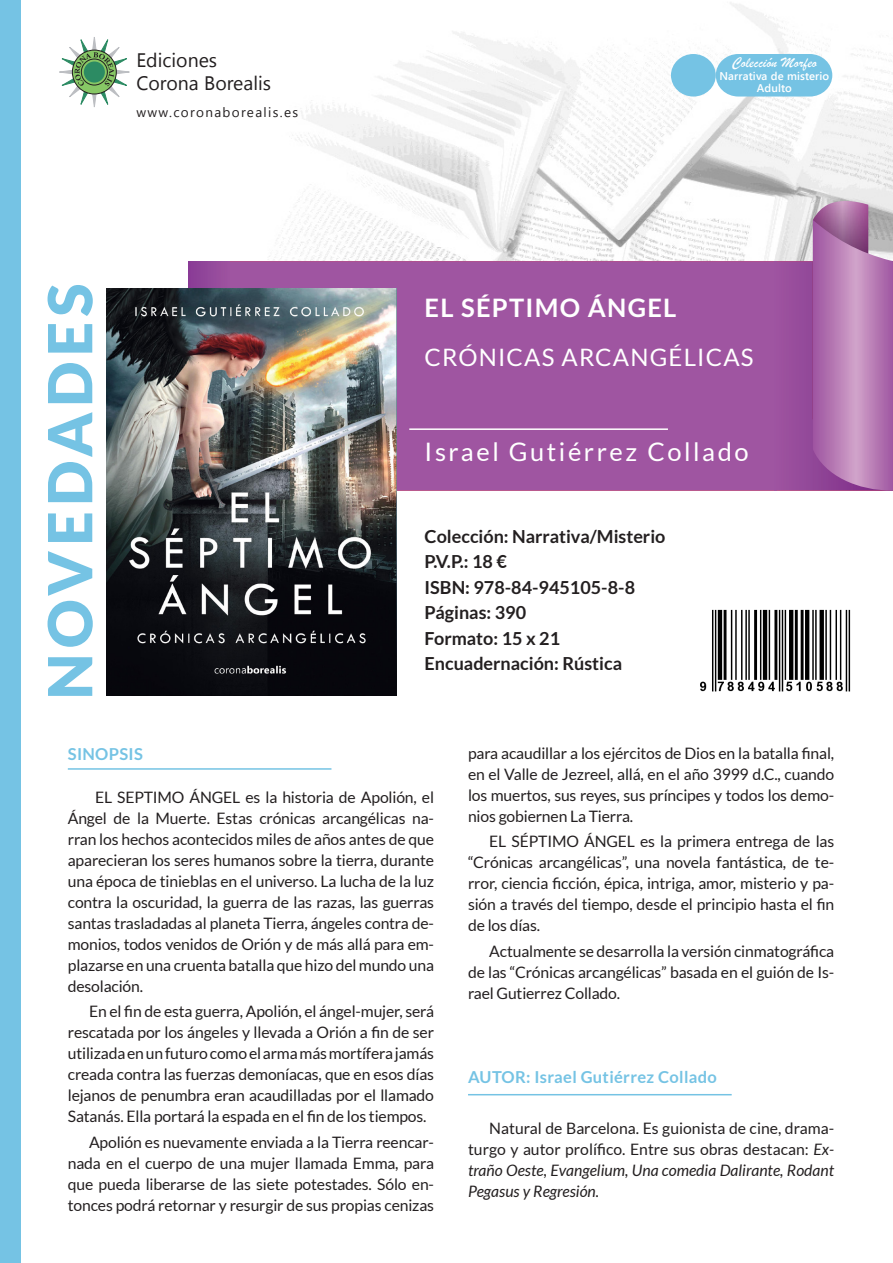
<style>
.page{position:relative;width:893px;height:1263px;background:#fff}
.page>*{position:absolute;margin:0;border:0;box-sizing:border-box;transform-origin:0 0}
.t1{font:900 60.75px "Lato";letter-spacing:.09em;color:#75c3e4}
.t2{font:25.5px "Lato";letter-spacing:.1em;color:#fff}
.t3{font:700 25.5px "Lato";letter-spacing:.05em;color:#fff}
.t4{font:24px "Lato";letter-spacing:.05em;color:#fff}
.t5{font:19.5px "Segoe UI";color:#231f20}
.t6{font:700 18px "Lato";color:#231f20}
.t7{font:700 16.5px "Lato";letter-spacing:.02em;color:#75c3e4}
.t8{font:15.75px/21px "Lato";letter-spacing:-.01em;color:#231f20;text-align:justify}
.t9{font:15px "Brush Script";letter-spacing:.01em;color:#fff}
.t10{font:13.5px "Segoe UI";letter-spacing:.1em;color:#231f20}
.t11{font:600 11.25px "Segoe UI";letter-spacing:.01em;color:#fff}
.s1{font-style:italic}
</style>
<div class="page">
<img style="left:269px;top:2px;width:624px;height:259px">
<div style="left:230px;top:261px;width:583px;height:230px;background:#9f55a1"></div>
<img style="left:813px;top:201px;width:55px;height:19px">
<svg style="left:813px;top:220px;width:80px;height:271px;background:#b379b1"></svg>
<div style="left:188px;top:261px;width:42px;height:230px;background:#93499b"></div>
<img style="left:106px;top:288px;width:290px;height:408px">
<hr style="left:409px;top:428px;width:259px;height:2px;background:#fff">
<div style="left:0;top:0;width:21px;height:1263px;background:#75c3e4"></div>
<hr style="left:68px;top:768px;width:263px;height:2px;background:#75c3e4">
<hr style="left:468px;top:1094px;width:264px;height:1px;background:#75c3e4">
<svg style="left:59px;top:37px;width:71px;height:70px"></svg>
<img style="left:700px;top:609px;width:151px;height:83px">
<div style="left:671px;top:54px;width:45px;height:43px;background:#75c3e4;border-radius:50%"></div>
<svg style="left:716px;top:54px;width:116px;height:43px;background:#81c8e6"></svg>
<p class="t5" style="left:136px;top:47px;width:82px">Ediciones</p>
<p class="t5" style="left:136px;top:70px;width:136px">Corona Borealis</p>
<p class="t10" style="left:136px;top:103px;width:163px">www.coronaborealis.es</p>
<p class="t1" style="left:34px;top:699px;width:417px;rotate:-90deg">NOVEDADES</p>
<p class="t9" style="left:732px;top:53px;width:86px">Colección Morfeo</p>
<p class="t11" style="left:719px;top:68px;width:111px">Narrativa de misterio</p>
<p class="t11" style="left:757px;top:80px;width:37px">Adulto</p>
<p class="t3" style="left:425px;top:293px;width:253px">EL SÉPTIMO ÁNGEL</p>
<p class="t4" style="left:425px;top:344px;width:330px">CRÓNICAS ARCANGÉLICAS</p>
<p class="t2" style="left:425px;top:438px;width:326px">Israel Gutiérrez Collado</p>
<p class="t6" style="left:425px;top:526px;width:242px">Colección: Narrativa/Misterio</p>
<p class="t6" style="left:425px;top:551px;width:84px">P.V.P.: 18 €</p>
<p class="t6" style="left:425px;top:577px;width:212px">ISBN: 978-84-945105-8-8</p>
<p class="t6" style="left:425px;top:602px;width:103px">Páginas: 390</p>
<p class="t6" style="left:425px;top:628px;width:137px">Formato: 15 x 21</p>
<p class="t6" style="left:425px;top:653px;width:199px">Encuadernación: Rústica</p>
<p class="t7" style="left:68px;top:744px;width:77px">SINOPSIS</p>
<p class="t8" style="left:68px;top:787px;width:368px;text-indent:27px">EL SEPTIMO ÁNGEL es la historia de Apolión, el Ángel de la Muerte. Estas crónicas arcangélicas na&shy;rran los hechos acontecidos miles de años antes de que aparecieran los seres humanos sobre la tierra, durante una época de tinieblas en el universo. La lucha de la luz contra la oscuridad, la guerra de las razas, las guerras santas trasladadas al planeta Tierra, ángeles contra de&shy;monios, todos venidos de Orión y de más allá para em&shy;plazarse en una cruenta batalla que hizo del mundo una desolación.</p>
<p class="t8" style="left:68px;top:1001px;width:368px;text-indent:21px">En el fin de esta guerra, Apolión, el ángel-mujer, será rescatada por los ángeles y llevada a Orión a fin de ser utilizada en un futuro como el arma más mortífera jamás creada contra las fuerzas demoníacas, que en esos días lejanos de penumbra eran acaudilladas por el llamado Satanás. Ella portará la espada en el fin de los tiempos.</p>
<p class="t8" style="left:68px;top:1131px;width:368px;text-indent:21px">Apolión es nuevamente enviada a la Tierra reencar&shy;nada en el cuerpo de una mujer llamada Emma, para que pueda liberarse de las siete potestades. Sólo en&shy;tonces podrá retornar y resurgir de sus propias cenizas</p>
<p class="t8" style="left:468px;top:743px;width:368px">para acaudillar a los ejércitos de Dios en la batalla final, en el Valle de Jezreel, allá, en el año 3999 d.C., cuando los muertos, sus reyes, sus príncipes y todos los demo&shy;nios gobiernen La Tierra.</p>
<p class="t8" style="left:468px;top:831px;width:368px;text-indent:21px">EL SÉPTIMO ÁNGEL es la primera entrega de las “Crónicas arcangélicas”, una novela fantástica, de te&shy;rror, ciencia ficción, épica, intriga, amor, misterio y pa&shy;sión a través del tiempo, desde el principio hasta el fin de los días.</p>
<p class="t8" style="left:468px;top:940px;width:368px;text-indent:21px">Actualmente se desarrolla la versión cinmatográfica de las “Crónicas arcangélicas” basada en el guión de Is&shy;rael Gutierrez Collado.</p>
<p class="t7" style="left:468px;top:1067px;width:250px">AUTOR: Israel Gutiérrez Collado</p>
<p class="t8" style="left:468px;top:1117px;width:368px;text-indent:21px">Natural de Barcelona. Es guionista de cine, drama&shy;turgo y autor prolífico. Entre sus obras destacan: <span class="s1">Ex&shy;traño Oeste, Evangelium, Una comedia Dalirante, Rodant Pegasus y Regresión.</span></p>
</div>
